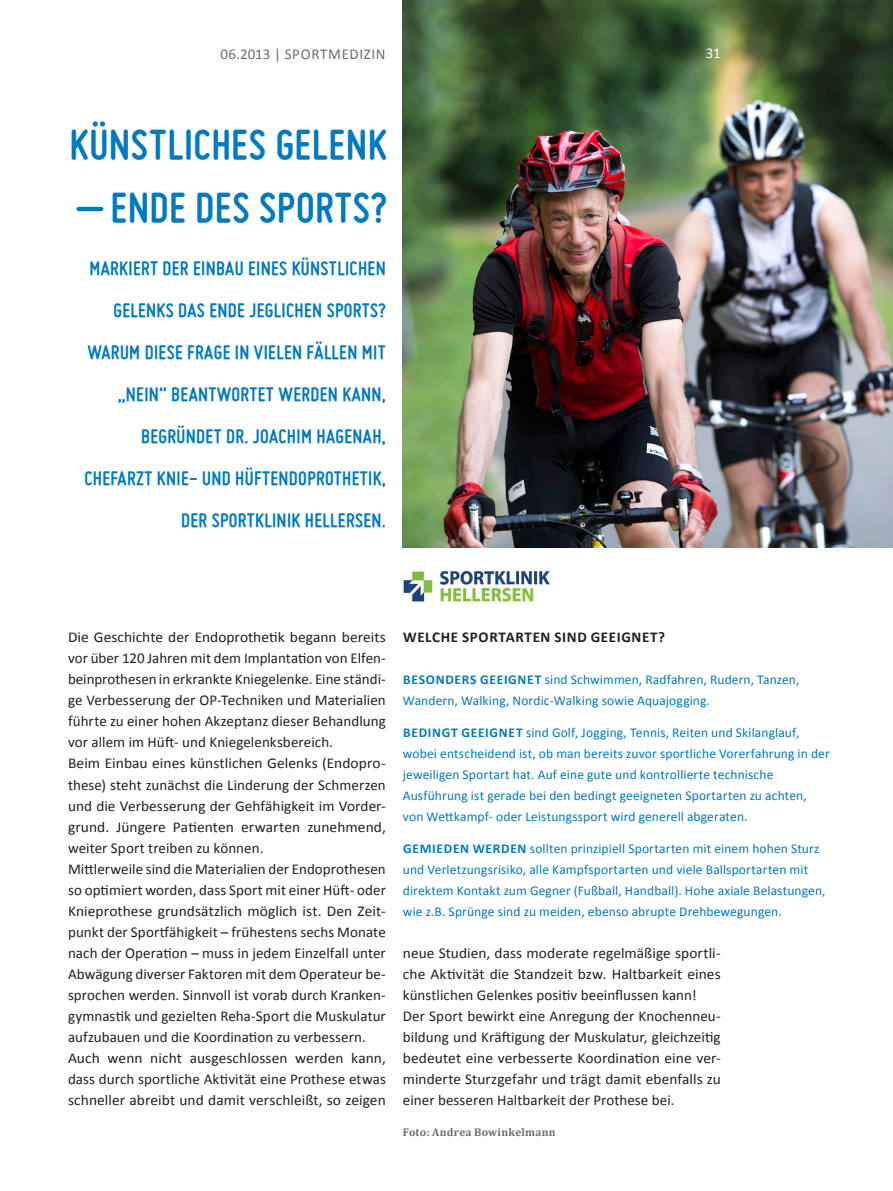
<style>
.page{position:relative;width:893px;height:1191px;background:#fff}
.page>*{position:absolute;margin:0;border:0;box-sizing:border-box;transform-origin:0 0}
.Headline_Mittel__36p{font:700 45px "Miso";letter-spacing:.015em;color:#007ac0}
.Headline__NEWS__14_p{font:700 21px/42px "Miso";letter-spacing:.015em;color:#007ac0;text-align:right}
.Fließtext__10pt{font:15px/21px "Calibri";letter-spacing:.005em;color:#231f20;text-align:justify}
.Fließtext__10pt-2{font:700 15px "Calibri";letter-spacing:.045em;color:#231f20}
.Fließtext__10pt-3{font:15px "Calibri";letter-spacing:.04em;color:#6c6d70}
.Fließtext__10pt-4{font:15px "Calibri";color:#fff}
.Fließtext__10pt-5{font:13.5px/21px "Calibri";letter-spacing:.01em;color:#007ac0}
.BU_7_5___ZA_12_25{font:700 11.25px "Cambria";letter-spacing:.025em;color:#6c6d70}
.s1{font-weight:700}
</style>
<div class="page">
<img style="left:403px;top:0;width:490px;height:548px">
<img style="left:403px;top:570px;width:147px;height:32px">
<p class="Fließtext__10pt-3" style="left:221px;top:44px;width:166px">06.2013 | SPORTMEDIZIN</p>
<p class="Fließtext__10pt-4" style="left:706px;top:44px;width:16px">31</p>
<p class="Headline_Mittel__36p" style="left:69px;top:119px;width:319px">KÜNSTLICHES GELENK</p>
<p class="Headline_Mittel__36p" style="left:79px;top:182px;width:310px">– ENDE DES SPORTS?</p>
<p class="Headline__NEWS__14_p" style="left:84px;top:247px;width:303px">MARKIERT DER EINBAU EINES KÜNSTLICHEN GELENKS DAS ENDE JEGLICHEN SPORTS?<br>WARUM DIESE FRAGE IN VIELEN FÄLLEN MIT „NEIN“ BEANTWORTET WERDEN KANN, BEGRÜNDET DR. JOACHIM HAGENAH, CHEFARZT KNIE- UND HÜFTENDOPROTHETIK, DER SPORTKLINIK HELLERSEN.</p>
<p class="Fließtext__10pt" style="left:68px;top:627px;width:319px">Die Geschichte der Endoprothetik begann bereits vor über 120 Jahren mit dem Implantation von Elfen&shy;beinprothesen in erkrankte Kniegelenke. Eine ständi&shy;ge Verbesserung der OP-Techniken und Materialien führte zu einer hohen Akzeptanz dieser Behandlung vor allem im Hüft- und Kniegelenksbereich.</p>
<p class="Fließtext__10pt" style="left:68px;top:753px;width:319px">Beim Einbau eines künstlichen Gelenks (Endopro&shy;these) steht zunächst die Linderung der Schmerzen und die Verbesserung der Gehfähigkeit im Vorder&shy;grund. Jüngere Patienten erwarten zunehmend, weiter Sport treiben zu können.</p>
<p class="Fließtext__10pt" style="left:68px;top:858px;width:319px">Mittlerweile sind die Materialien der Endoprothesen so optimiert worden, dass Sport mit einer Hüft- oder Knieprothese grundsätzlich möglich ist. Den Zeit&shy;punkt der Sportfähigkeit – frühestens sechs Monate nach der Operation – muss in jedem Einzelfall unter Abwägung diverser Faktoren mit dem Operateur be&shy;sprochen werden. Sinnvoll ist vorab durch Kranken&shy;gymnastik und gezielten Reha-Sport die Muskulatur aufzubauen und die Koordination zu verbessern.</p>
<p class="Fließtext__10pt" style="left:68px;top:1047px;width:319px">Auch wenn nicht ausgeschlossen werden kann, dass durch sportliche Aktivität eine Prothese etwas schneller abreibt und damit verschleißt, so zeigen</p>
<p class="Fließtext__10pt-2" style="left:403px;top:628px;width:263px">WELCHE SPORTARTEN SIND GEEIGNET?</p>
<p class="Fließtext__10pt-5" style="left:403px;top:669px;width:398px"><span class="s1">BESONDERS GEEIGNET</span> sind Schwimmen, Radfahren, Rudern, Tanzen,<br>Wandern, Walking, Nordic-Walking sowie Aquajogging.</p>
<p class="Fließtext__10pt-5" style="left:403px;top:722px;width:428px"><span class="s1">BEDINGT GEEIGNET</span> sind Golf, Jogging, Tennis, Reiten und Skilanglauf, wobei entscheidend ist, ob man bereits zuvor sportliche Vorerfahrung in der jeweiligen Sportart hat. Auf eine gute und kontrollierte technische Ausführung ist gerade bei den bedingt geeigneten Sportarten zu achten, von Wettkampf- oder Leistungssport wird generell abgeraten.</p>
<p class="Fließtext__10pt-5" style="left:403px;top:837px;width:424px"><span class="s1">GEMIEDEN WERDEN</span> sollten prinzipiell Sportarten mit einem hohen Sturz und Verletzungsrisiko, alle Kampfsportarten und viele Ballsportarten mit direktem Kontakt zum Gegner (Fußball, Handball). Hohe axiale Belastungen, wie z.B. Sprünge sind zu meiden, ebenso abrupte Drehbewegungen.</p>
<p class="Fließtext__10pt" style="left:403px;top:942px;width:319px">neue Studien, dass moderate regelmäßige sportli&shy;che Aktivität die Standzeit bzw. Haltbarkeit eines künstlichen Gelenkes positiv beeinflussen kann!</p>
<p class="Fließtext__10pt" style="left:403px;top:1005px;width:319px">Der Sport bewirkt eine Anregung der Knochenneu&shy;bildung und Kräftigung der Muskulatur, gleichzeitig bedeutet eine verbesserte Koordination eine ver&shy;minderte Sturzgefahr und trägt damit ebenfalls zu einer besseren Haltbarkeit der Prothese bei.</p>
<p class="BU_7_5___ZA_12_25" style="left:403px;top:1125px;width:154px">Foto: Andrea Bowinkelmann</p>
</div>
